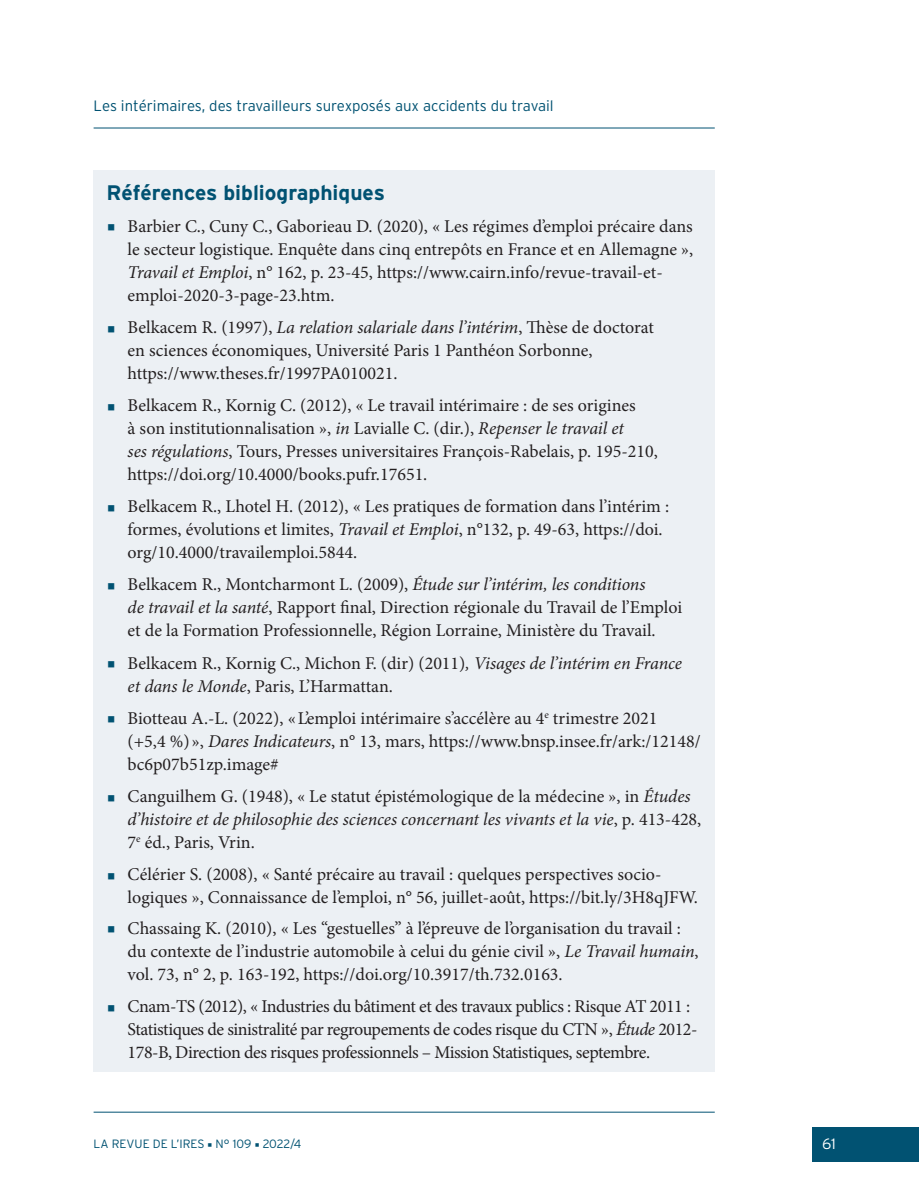
<style>
.page{position:relative;width:919px;height:1187px;background:#fff}
.page>*{position:absolute;margin:0;border:0;box-sizing:border-box;transform-origin:0 0}
.TITRE_BIBLIO{font:700 21px "Interstate";color:#015272}
.REFBIBLIO{font:18px/23.1px "Minion Pro";color:#231f20}
.REFBIBLIO-2{font:18px/23.1px "Minion Pro";letter-spacing:-.025em;color:#231f20}
.t1{font:300 15px "Interstate";color:#015272}
.t2{font:300 15px "Interstate";color:#fff}
.t3{font:300 12px "Interstate";color:#015272}
.s1{color:#015272}
.s2{font-style:italic}
.s3{font-family:"Minion Pro";font-weight:400}
</style>
<div class="page">
<div style="left:812px;top:1127px;width:106px;height:34px;background:#015272"></div>
<hr style="left:94px;top:128px;width:620px;height:1px;background:#015272">
<hr style="left:94px;top:1111px;width:620px;height:1px;background:#015272">
<div style="left:94px;top:170px;width:620px;height:901px;background:#ecf0f4"></div>
<p class="t1" style="left:94px;top:97px;width:461px">Les intérimaires, des travailleurs surexposés aux accidents du travail</p>
<p class="TITRE_BIBLIO" style="left:106px;top:181px;width:280px">Références bibliographiques</p>
<p class="REFBIBLIO" style="left:128px;top:214px;width:567px;text-indent:-21px"><span class="s1">▪</span> Barbier C., Cuny C., Gaborieau D. (2020), « Les régimes d’emploi précaire dans le secteur logistique. Enquête dans cinq entrepôts en France et en Allemagne », <span class="s2">Travail et Emploi</span>, n° 162, p. 23-45, https://www.cairn.info/revue-travail-et&shy;emploi-2020-3-page-23.htm.</p>
<p class="REFBIBLIO" style="left:128px;top:315px;width:527px;text-indent:-21px"><span class="s1">▪</span> Belkacem R. (1997), <span class="s2">La relation salariale dans l’intérim</span>, Thèse de doctorat en sciences économiques, Université Paris 1 Panthéon Sorbonne, https://www.theses.fr/1997PA010021.</p>
<p class="REFBIBLIO" style="left:128px;top:393px;width:531px;text-indent:-21px"><span class="s1">▪</span> Belkacem R., Kornig C. (2012), « Le travail intérimaire : de ses origines<br>à son institutionnalisation », <span class="s2">in</span> Lavialle C. (dir.), <span class="s2">Repenser le travail et<br>ses régulations</span>, Tours, Presses universitaires François-Rabelais, p. 195-210, https://doi.org/10.4000/books.pufr.17651.</p>
<p class="REFBIBLIO" style="left:128px;top:495px;width:543px;text-indent:-21px"><span class="s1">▪</span> Belkacem R., Lhotel H. (2012), « Les pratiques de formation dans l’intérim : formes, évolutions et limites, <span class="s2">Travail et Emploi</span>, n°132, p. 49-63, https://doi. org/10.4000/travailemploi.5844.</p>
<p class="REFBIBLIO" style="left:128px;top:573px;width:556px;text-indent:-21px"><span class="s1">▪</span> Belkacem R., Montcharmont L. (2009), <span class="s2">Étude sur l’intérim, les conditions<br>de travail et la santé</span>, Rapport final, Direction régionale du Travail de l’Emploi et de la Formation Professionnelle, Région Lorraine, Ministère du Travail.</p>
<p class="REFBIBLIO" style="left:128px;top:651px;width:556px;text-indent:-21px"><span class="s1">▪</span> Belkacem R., Kornig C., Michon F. (dir) (2011)<span class="s2">, Visages de l’intérim en France et dans le Monde</span>, Paris, L’Harmattan.</p>
<p class="REFBIBLIO" style="left:128px;top:706px;width:574px;text-indent:-21px"><span class="s1">▪</span> Biotteau A.-L. (2022), «L’emploi intérimaire s’accélère au 4<sup>e</sup> trimestre 2021<br>(+5,4 %) », <span class="s2">Dares Indicateurs</span>, n° 13, mars, https://www.bnsp.insee.fr/ark:/12148/ bc6p07b51zp.image#</p>
<p class="REFBIBLIO" style="left:128px;top:784px;width:575px;text-indent:-21px"><span class="s1">▪</span> Canguilhem G. (1948), « Le statut épistémologique de la médecine », in <span class="s2">Études d’histoire et de philosophie des sciences concernant les vivants et la vie</span>, p. 413-428,<br>7<sup>e</sup> éd., Paris, Vrin.</p>
<p class="REFBIBLIO" style="left:128px;top:862px;width:571px;text-indent:-21px"><span class="s1">▪</span> Célérier S. (2008), « Santé précaire au travail : quelques perspectives socio&shy;logiques », Connaissance de l’emploi, n° 56, juillet-août, https://bit.ly/3H8qJFW.</p>
<p class="REFBIBLIO" style="left:128px;top:916px;width:572px;text-indent:-21px"><span class="s1">▪</span> Chassaing K. (2010), « Les “gestuelles” à l’épreuve de l’organisation du travail : du contexte de l’industrie automobile à celui du génie civil », <span class="s2">Le Travail humain</span>, vol. 73, n° 2, p. 163-192, https://doi.org/10.3917/th.732.0163.</p>
<p class="REFBIBLIO-2" style="left:128px;top:994px;width:571px;text-indent:-21px"><span class="s1">▪</span> Cnam-TS (2012), « Industries du bâtiment et des travaux publics : Risque AT 2011 :<br>Statistiques de sinistralité par regroupements de codes risque du CTN », <span class="s2">Étude</span> 2012-<br>178-B, Direction des risques professionnels – Mission Statistiques, septembre.</p>
<p class="t3" style="left:94px;top:1137px;width:209px">LA REVUE DE L’IRES <span class="s3">■</span> N° 109 <span class="s3">■</span> 2022/4</p>
<p class="t2" style="left:822px;top:1135px;width:15px">61</p>
</div>
